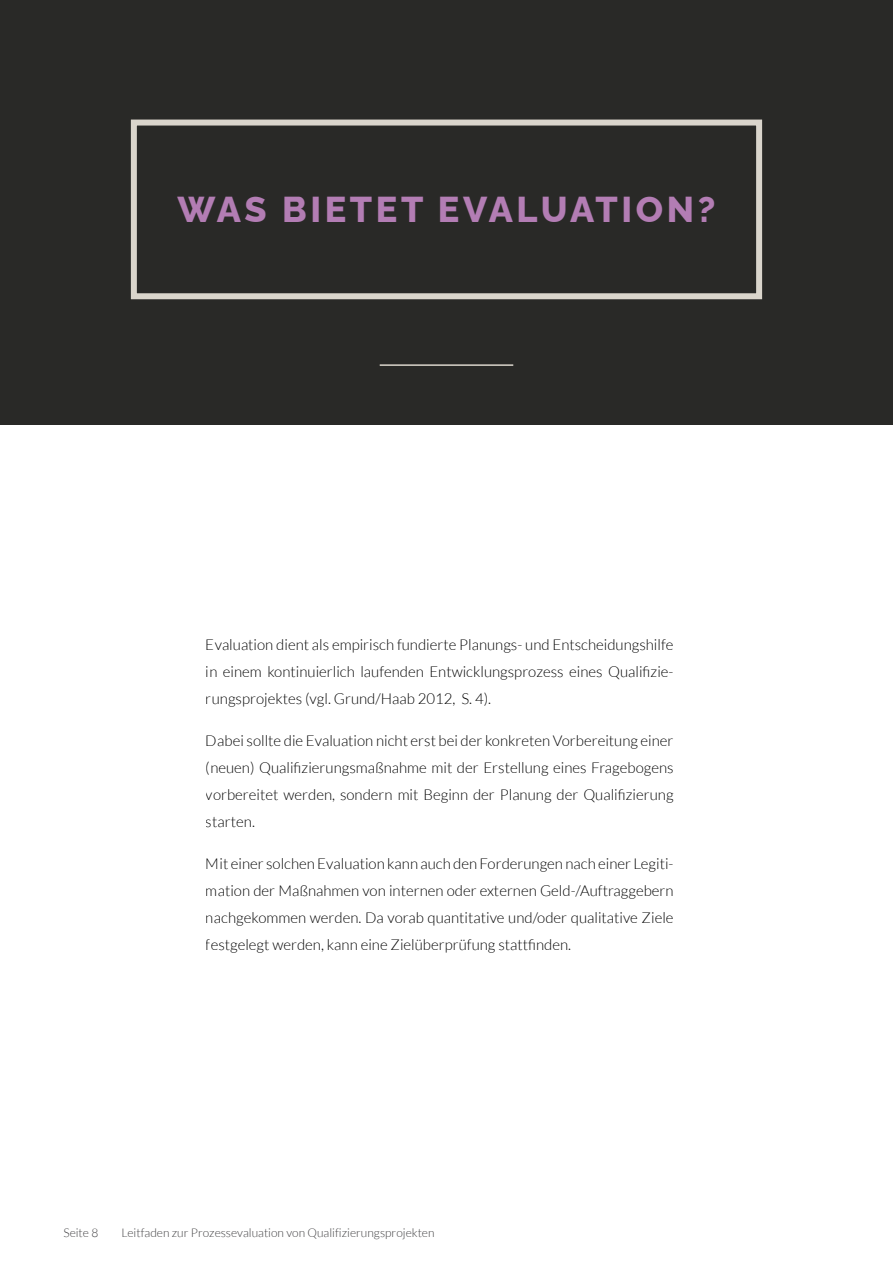
<style>
.page{position:relative;width:893px;height:1263px;background:#fff}
.page>*{position:absolute;margin:0;border:0;box-sizing:border-box;transform-origin:0 0}
.Kopfzeile___zentrier{font:800 36px "Raleway";letter-spacing:.1em;color:#b37db4}
.t1{font:300 15px/27px "Lato";color:#000;text-align:justify}
.t2{font:300 12px "Lato";color:#414042}
</style>
<div class="page">
<div style="left:0;top:0;width:893px;height:425px;background:#292927"></div>
<hr style="left:380px;top:364px;width:133px;height:2px;background:#dad5cc">
<div style="left:131px;top:120px;width:631px;height:179px;border:6px solid #dad5cc"></div>
<p class="Kopfzeile___zentrier" style="left:178px;top:180px;width:539px">WAS BIETET EVALUATION?</p>
<p class="t1" style="left:206px;top:631px;width:469px">Evaluation dient als empirisch fundierte Planungs- und Entscheidungshilfe in einem kontinuierlich laufenden Entwicklungsprozess eines Qualifizie&shy;rungsprojektes (vgl. Grund/Haab 2012, S. 4).</p>
<p class="t1" style="left:206px;top:727px;width:469px">Dabei sollte die Evaluation nicht erst bei der konkreten Vorbereitung einer (neuen) Qualifizierungsmaßnahme mit der Erstellung eines Fragebogens vorbereitet werden, sondern mit Beginn der Planung der Qualifizierung starten.</p>
<p class="t1" style="left:206px;top:850px;width:469px">Mit einer solchen Evaluation kann auch den Forderungen nach einer Legiti&shy;mation der Maßnahmen von internen oder externen Geld-/Auftraggebern nachgekommen werden. Da vorab quantitative und/oder qualitative Ziele festgelegt werden, kann eine Zielüberprüfung stattfinden.</p>
<p class="t2" style="left:63px;top:1226px;width:36px">Seite 8</p>
<p class="t2" style="left:121px;top:1226px;width:315px">Leitfaden zur Prozessevaluation von Qualifizierungsprojekten</p>
</div>
